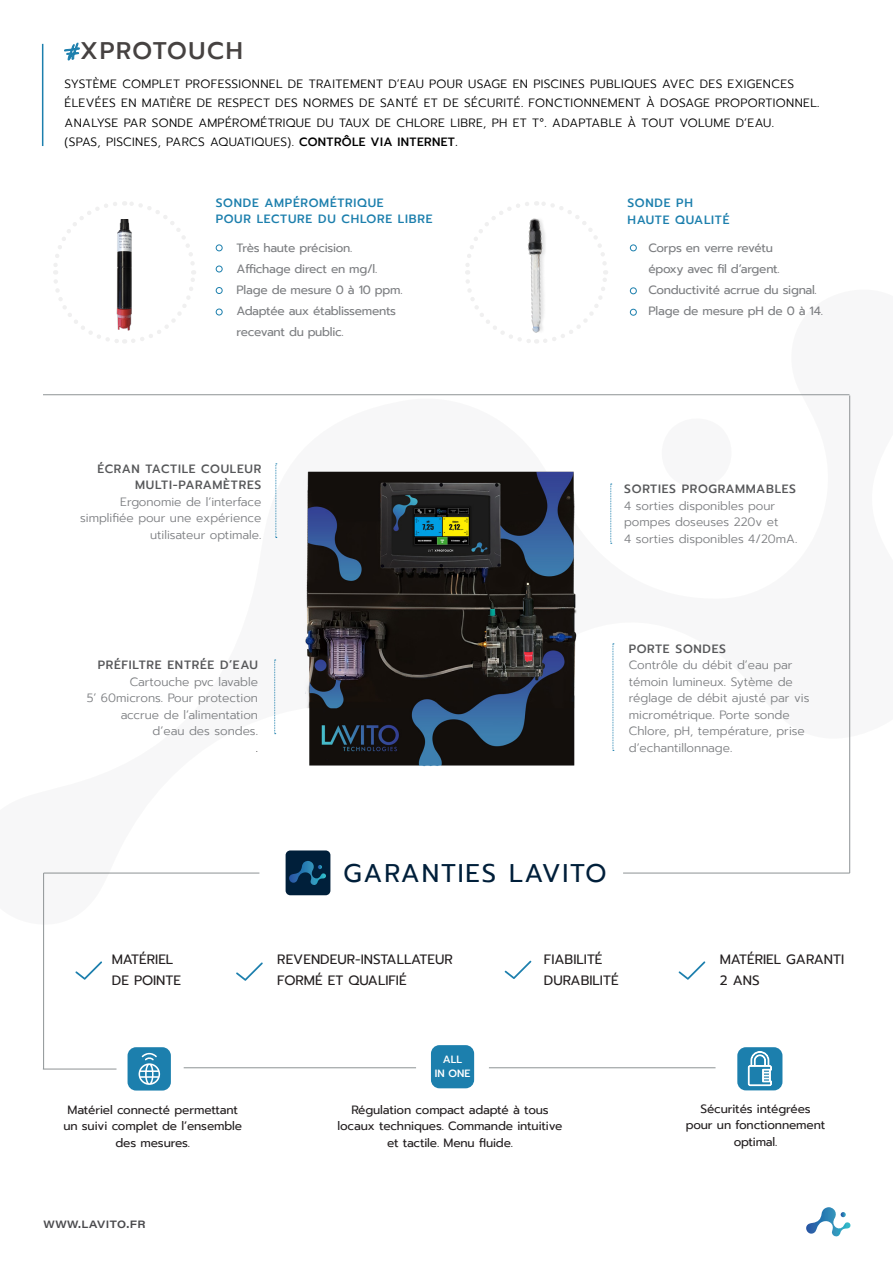
<style>
.page{position:relative;width:893px;height:1263px;background:#fff}
.page>*{position:absolute;margin:0;border:0;box-sizing:border-box;transform-origin:0 0}
.t1{font:25.5px "Prompt";letter-spacing:.07em;color:#001f3a}
.t2{font:500 24px "Prompt";letter-spacing:.07em;color:#464241}
.t3{font:13.5px/21px "Prompt";color:#231f20}
.t4{font:300 12px/16.5px "Prompt";color:#7c7e81;text-align:right}
.t5{font:300 12px/19.5px "Prompt";letter-spacing:.03em;color:#000001}
.t6{font:12px/16.5px "Prompt";letter-spacing:-.01em;color:#231f20;text-align:center}
.t7{font:12px/21px "Prompt";letter-spacing:-.02em;color:#7c7e81}
.t8{font:500 12px "Prompt";letter-spacing:.06em;color:#57585a}
.t9{font:500 12px "Prompt";letter-spacing:.06em;color:#1c7fad}
.t10{font:200 12px "Prompt";color:#231f20}
.t11{font:600 10.5px "Acumin Pro Wide";letter-spacing:.04em;color:#4a4a4d}
.podnadpis_u_ikon{font:500 10.5px "Prompt";color:#fff}
.s1{font-family:"Professor";font-weight:400;color:#1c7fad}
.s2{font-weight:500}
</style>
<div class="page">
<svg style="left:806px;top:1207px;width:44px;height:30px"></svg>
<svg style="left:75px;top:961px;width:27px;height:19px"></svg>
<svg style="left:679px;top:961px;width:26px;height:19px"></svg>
<svg style="left:505px;top:961px;width:26px;height:18px"></svg>
<svg style="left:236px;top:962px;width:27px;height:19px"></svg>
<svg style="left:43px;top:287px;width:808px;height:642px"></svg>
<svg style="left:658px;top:415px;width:77px;height:76px"></svg>
<img style="left:297px;top:438px;width:288px;height:357px">
<hr style="left:42px;top:44px;width:1px;height:102px;background:#1c7fad">
<img style="left:473px;top:345px;width:114px;height:5px">
<svg style="left:51px;top:201px;width:146px;height:144px"></svg>
<svg style="left:463px;top:201px;width:146px;height:144px"></svg>
<svg style="left:275px;top:463px;width:2px;height:75px"></svg>
<svg style="left:274px;top:660px;width:2px;height:74px"></svg>
<svg style="left:613px;top:643px;width:1px;height:108px"></svg>
<svg style="left:610px;top:484px;width:2px;height:60px"></svg>
<div style="left:216px;top:244px;width:7px;height:7px;border:1px solid #1c7fad;border-radius:50%"></div>
<div style="left:630px;top:244px;width:7px;height:7px;border:1px solid #1c7fad;border-radius:50%"></div>
<div style="left:630px;top:287px;width:7px;height:7px;border:1px solid #1c7fad;border-radius:50%"></div>
<div style="left:630px;top:309px;width:7px;height:7px;border:1px solid #1c7fad;border-radius:50%"></div>
<div style="left:216px;top:266px;width:7px;height:6px;border:1px solid #1c7fad;border-radius:50%"></div>
<div style="left:216px;top:287px;width:7px;height:7px;border:1px solid #1c7fad;border-radius:50%"></div>
<div style="left:216px;top:309px;width:7px;height:6px;border:1px solid #1c7fad;border-radius:50%"></div>
<hr style="left:43px;top:873px;width:1px;height:196px;background:#8e9395">
<hr style="left:623px;top:873px;width:227px;height:1px;background:#8e9395">
<hr style="left:849px;top:395px;width:1px;height:478px;background:#8e9395">
<hr style="left:43px;top:394px;width:806px;height:1px;background:#8e9395">
<div style="left:286px;top:850px;width:44px;height:45px;background:#001f3a;border-radius:5px"></div>
<svg style="left:289px;top:861px;width:37px;height:24px"></svg>
<hr style="left:184px;top:1067px;width:232px;height:1px;background:#8e9395">
<hr style="left:489px;top:1067px;width:226px;height:1px;background:#8e9395">
<hr style="left:43px;top:1069px;width:73px;height:1px;background:#8e9395">
<div style="left:737px;top:1047px;width:45px;height:43px;background:#1c7fad;border-radius:9px"></div>
<div style="left:128px;top:1047px;width:43px;height:43px;background:#1c7fad;border-radius:9px"></div>
<svg style="left:139px;top:1053px;width:21px;height:32px"></svg>
<div style="left:431px;top:1045px;width:43px;height:43px;background:#1c7fad;border-radius:9px"></div>
<svg style="left:748px;top:1051px;width:24px;height:35px"></svg>
<p class="t2" style="left:65px;top:33px;width:180px"><span class="s1">#</span>XPROTOUCH</p>
<p class="t5" style="left:65px;top:74px;width:756px">SYSTÈME COMPLET PROFESSIONNEL DE TRAITEMENT D’EAU POUR USAGE EN PISCINES PUBLIQUES AVEC DES EXIGENCES ÉLEVÉES EN MATIÈRE DE RESPECT DES NORMES DE SANTÉ ET DE SÉCURITÉ. FONCTIONNEMENT À DOSAGE PROPORTIONNEL.<br>ANALYSE PAR SONDE AMPÉROMÉTRIQUE DU TAUX DE CHLORE LIBRE, PH ET T°. ADAPTABLE À TOUT VOLUME D’EAU.<br>(SPAS, PISCINES, PARCS AQUATIQUES). <span class="s2">CONTRÔLE VIA INTERNET.</span></p>
<p class="t9" style="left:216px;top:194px;width:169px">SONDE AMPÉROMÉTRIQUE</p>
<p class="t9" style="left:216px;top:211px;width:218px">POUR LECTURE DU CHLORE LIBRE</p>
<p class="t7" style="left:237px;top:238px;width:117px">Très haute précision.</p>
<p class="t7" style="left:237px;top:259px;width:142px">Affichage direct en mg/l.</p>
<p class="t7" style="left:237px;top:280px;width:167px">Plage de mesure 0 à 10 ppm.</p>
<p class="t7" style="left:237px;top:301px;width:161px">Adaptée aux établissements recevant du public.</p>
<p class="t9" style="left:627px;top:194px;width:67px">SONDE PH</p>
<p class="t9" style="left:627px;top:211px;width:104px">HAUTE QUALITÉ</p>
<p class="t7" style="left:649px;top:238px;width:133px">Corps en verre revétu époxy avec fil d’argent.</p>
<p class="t7" style="left:649px;top:280px;width:170px">Conductivité acrrue du signal.</p>
<p class="t7" style="left:649px;top:301px;width:176px">Plage de mesure pH de 0 à 14.</p>
<p class="t8" style="left:97px;top:460px;width:165px">ÉCRAN TACTILE COULEUR</p>
<p class="t8" style="left:135px;top:477px;width:128px">MULTI-PARAMÈTRES</p>
<p class="t4" style="left:80px;top:493px;width:183px">Ergonomie de l’interface simplifiée pour une expérience utilisateur optimale.</p>
<p class="t8" style="left:98px;top:656px;width:162px">PRÉFILTRE ENTRÉE D’EAU</p>
<p class="t4" style="left:87px;top:673px;width:173px">Cartouche pvc lavable<br>5’ 60microns. Pour protection accrue de l’alimentation d’eau des sondes.</p>
<p class="t10" style="left:256px;top:739px;width:4px">.</p>
<p class="t8" style="left:624px;top:480px;width:173px">SORTIES PROGRAMMABLES</p>
<p class="t4" style="left:624px;top:497px;width:174px;text-align:left">4 sorties disponibles pour pompes doseuses 220v et<br>4 sorties disponibles 4/20mA.</p>
<p class="t8" style="left:629px;top:640px;width:99px">PORTE SONDES</p>
<p class="t4" style="left:629px;top:657px;width:165px">Contrôle du débit d’eau par</p>
<p class="t4" style="left:629px;top:673px;width:166px">témoin lumineux. Sytème de</p>
<p class="t4" style="left:629px;top:690px;width:182px;text-align:left">réglage de débit ajusté par vis micrométrique. Porte sonde<br>Chlore, pH, température, prise d’echantillonnage.</p>
<p class="t1" style="left:344px;top:855px;width:265px">GARANTIES LAVITO</p>
<p class="t3" style="left:112px;top:949px;width:63px">MATÉRIEL</p>
<p class="t3" style="left:112px;top:970px;width:71px">DE POINTE</p>
<p class="t6" style="left:68px;top:1101px;width:172px">Matériel connecté permettant</p>
<p class="t6" style="left:63px;top:1118px;width:180px">un suivi complet de l’ensemble</p>
<p class="t6" style="left:115px;top:1134px;width:76px">des mesures.</p>
<p class="t11" style="left:44px;top:1216px;width:104px">WWW.LAVITO.FR</p>
<p class="t3" style="left:277px;top:949px;width:177px">REVENDEUR-INSTALLATEUR<br>FORMÉ ET QUALIFIÉ</p>
<p class="podnadpis_u_ikon" style="left:443px;top:1051px;width:21px">ALL</p>
<p class="podnadpis_u_ikon" style="left:435px;top:1065px;width:37px">IN ONE</p>
<p class="t3" style="left:544px;top:949px;width:60px">FIABILITÉ</p>
<p class="t3" style="left:544px;top:970px;width:76px">DURABILITÉ</p>
<p class="t6" style="left:351px;top:1101px;width:199px">Régulation compact adapté à tous</p>
<p class="t6" style="left:338px;top:1118px;width:226px">locaux techniques. Commande intuitive</p>
<p class="t6" style="left:387px;top:1134px;width:128px">et tactile. Menu fluide.</p>
<p class="t3" style="left:720px;top:948px;width:126px">MATÉRIEL GARANTI</p>
<p class="t3" style="left:720px;top:969px;width:41px">2 ANS</p>
<p class="t6" style="left:686px;top:1100px;width:141px">Sécurités intégrées pour un fonctionnement optimal.</p>
</div>
